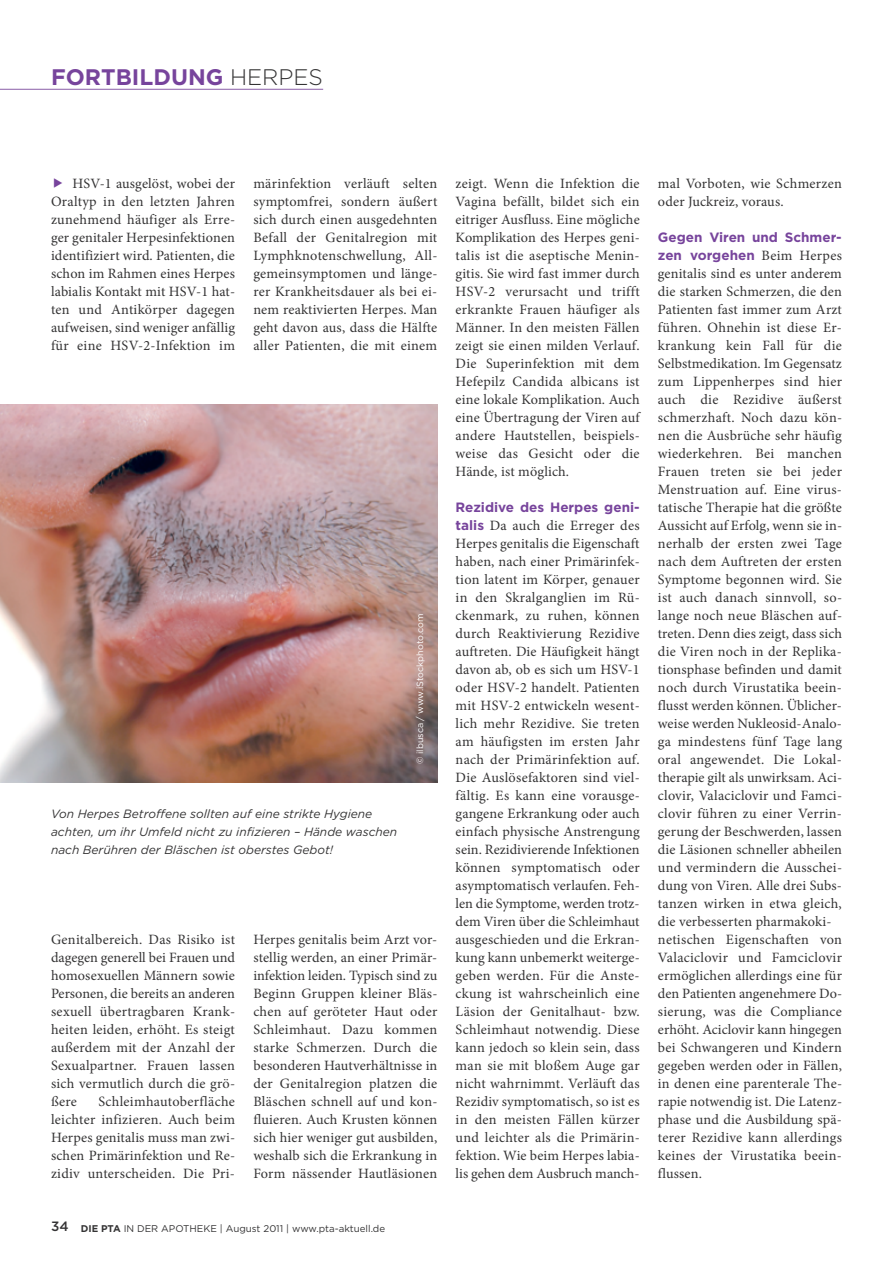
<style>
.page{position:relative;width:893px;height:1263px;background:#fff}
.page>*{position:absolute;margin:0;border:0;box-sizing:border-box;transform-origin:0 0}
.t1{font:700 22.5px "Gotham";color:#77449c}
.t2{font:14.25px/18px "Minion Pro";letter-spacing:.01em;color:#343334;text-align:justify}
.t3{font:700 13.5px/18px "Gotham";color:#77449c}
.t4{font:italic 12px/18px "Gotham";color:#343334}
.t5{font:9.75px "Gotham";color:#343334}
.t6{font:9px "Gotham";color:#fff}
.s1{font-weight:300;color:#343334}
.s2{color:#77449c}
.s3{font-weight:500;font-size:13.5px}
.s4{font-weight:700}
.s5{font-family:"Gotham";font-weight:700;font-size:13.5px;color:#77449c}
.s6{font-family:"Minion Pro";font-weight:400;font-size:14.25px;color:#343334}
</style>
<div class="page">
<img style="left:0;top:404px;width:437px;height:378px">
<hr style="left:0;top:89px;width:323px;height:1px;background:#966fb1">
<h1 class="t1" style="left:51px;top:68px;width:273px">FORTBILDUNG <span class="s1">HERPES</span></h1>
<p class="t2" style="left:51px;top:176px;width:186px"><span class="s2">◆</span> HSV-1 ausgelöst, wobei der Oraltyp in den letzten Jahren zunehmend häufiger als Erre&shy;ger genitaler Herpesinfektionen identifiziert wird. Patienten, die schon im Rahmen eines Herpes labialis Kontakt mit HSV-1 hat&shy;ten und Antikörper dagegen aufweisen, sind weniger anfällig für eine HSV-2-Infektion im</p>
<p class="t2" style="left:253px;top:176px;width:186px">märinfektion verläuft selten symptomfrei, sondern äußert sich durch einen ausgedehnten Befall der Genitalregion mit Lymphknotenschwellung, All&shy;gemeinsymptomen und länge&shy;rer Krankheitsdauer als bei ei&shy;nem reaktivierten Herpes. Man geht davon aus, dass die Hälfte aller Patienten, die mit einem</p>
<p class="t6" style="left:417px;top:764px;width:152px;rotate:-90deg">© ilbusca / www.iStockphoto.com</p>
<p class="t4" style="left:51px;top:806px;width:348px">Von Herpes Betroffene sollten auf eine strikte Hygiene achten, um ihr Umfeld nicht zu infizieren – Hände waschen nach Berühren der Bläschen ist oberstes Gebot!</p>
<p class="t2" style="left:51px;top:932px;width:186px">Genitalbereich. Das Risiko ist dagegen generell bei Frauen und homosexuellen Männern sowie Personen, die bereits an anderen sexuell übertragbaren Krank&shy;heiten leiden, erhöht. Es steigt außerdem mit der Anzahl der Sexualpartner. Frauen lassen sich vermutlich durch die grö&shy;ßere</p>
<p class="t2" style="left:51px;top:1094px;width:186px;text-indent:47px">Schleimhautoberfläche leichter infizieren. Auch beim Herpes genitalis muss man zwi&shy;schen Primärinfektion und Re&shy;zidiv unterscheiden. Die Pri-</p>
<p class="t2" style="left:253px;top:932px;width:186px">Herpes genitalis beim Arzt vor&shy;stellig werden, an einer Primär&shy;infektion leiden. Typisch sind zu Beginn Gruppen kleiner Bläs&shy;chen auf geröteter Haut oder Schleimhaut. Dazu kommen starke Schmerzen. Durch die besonderen Hautverhältnisse in der Genitalregion platzen die Bläschen schnell auf und kon&shy;fluieren. Auch Krusten können sich hier weniger gut ausbilden, weshalb sich die Erkrankung in Form nässender Hautläsionen</p>
<p class="t5" style="left:51px;top:1225px;width:336px"><span class="s3">34</span> <span class="s4">DIE PTA</span> IN DER APOTHEKE | August 2011 | www.pta-aktuell.de</p>
<p class="t2" style="left:456px;top:176px;width:186px">zeigt. Wenn die Infektion die Vagina befällt, bildet sich ein eitriger Ausfluss. Eine mögliche Komplikation des Herpes geni&shy;talis ist die aseptische Menin&shy;gitis. Sie wird fast immer durch HSV-2 verursacht und trifft erkrankte Frauen häufiger als Männer. In den meisten Fällen zeigt sie einen milden Verlauf.<br>Die Superinfektion mit dem Hefepilz Candida albicans ist eine lokale Komplikation. Auch eine Übertragung der Viren auf andere Hautstellen, beispiels&shy;weise das Gesicht oder die Hände, ist möglich.</p>
<p class="t3" style="left:456px;top:499px;width:186px">Rezidive des Herpes geni-</p>
<p class="t2" style="left:456px;top:518px;width:186px"><span class="s5">talis</span> Da auch die Erreger des Herpes genitalis die Eigenschaft haben, nach einer Primärinfek&shy;tion latent im Körper, genauer in den Skralganglien im Rü&shy;ckenmark, zu ruhen, können durch Reaktivierung Rezidive auftreten. Die Häufigkeit hängt davon ab, ob es sich um HSV-1 oder HSV-2 handelt. Patienten mit HSV-2 entwickeln wesent&shy;lich mehr Rezidive. Sie treten am häufigsten im ersten Jahr nach der Primärinfektion auf.<br>Die Auslösefaktoren sind viel&shy;fältig. Es kann eine vorausge&shy;gangene Erkrankung oder auch einfach physische Anstrengung sein. Rezidivierende Infektionen können symptomatisch oder asymptomatisch verlaufen. Feh&shy;len die Symptome, werden trotz&shy;dem Viren über die Schleimhaut ausgeschieden und die Erkran&shy;kung kann unbemerkt weiterge&shy;geben werden. Für die Anste&shy;ckung ist wahrscheinlich eine Läsion der Genitalhaut- bzw.<br>Schleimhaut notwendig. Diese kann jedoch so klein sein, dass man sie mit bloßem Auge gar nicht wahrnimmt. Verläuft das Rezidiv symptomatisch, so ist es in den meisten Fällen kürzer und leichter als die Primärin&shy;fektion. Wie beim Herpes labia&shy;lis gehen dem Ausbruch manch-</p>
<p class="t2" style="left:658px;top:176px;width:185px">mal Vorboten, wie Schmerzen oder Juckreiz, voraus.</p>
<p class="t3" style="left:658px;top:229px;width:186px">Gegen Viren und Schmer&shy;zen vorgehen <span class="s6">Beim Herpes</span></p>
<p class="t2" style="left:658px;top:266px;width:186px;text-align:left">genitalis sind es unter anderem die starken Schmerzen, die den<br>Patienten fast immer zum Arzt führen. Ohnehin ist diese Er&shy;krankung kein Fall für die<br>Selbstmedikation. Im Gegensatz zum Lippenherpes sind hier auch die Rezidive äußerst schmerzhaft. Noch dazu kön&shy;nen die Ausbrüche sehr häufig wiederkehren. Bei manchen<br>Frauen treten sie bei jeder<br>Menstruation auf. Eine virus&shy;tatische Therapie hat die größte<br>Aussicht auf Erfolg, wenn sie in&shy;nerhalb der ersten zwei Tage nach dem Auftreten der ersten<br>Symptome begonnen wird. Sie ist auch danach sinnvoll, so&shy;lange noch neue Bläschen auf&shy;treten. Denn dies zeigt, dass sich die Viren noch in der Replika&shy;tionsphase befinden und damit noch durch Virustatika beein&shy;flusst werden können. Üblicher&shy;weise werden Nukleosid-Analo&shy;ga mindestens fünf Tage lang oral angewendet. Die Lokal&shy;therapie gilt als unwirksam. Aci&shy;clovir, Valaciclovir und Famci&shy;clovir führen zu einer Verrin&shy;gerung der Beschwerden, lassen die Läsionen schneller abheilen und vermindern die Ausschei&shy;dung von Viren. Alle drei Subs&shy;tanzen wirken in etwa gleich, die verbesserten pharmakoki&shy;netischen Eigenschaften von<br>Valaciclovir und Famciclovir ermöglichen allerdings eine für den Patienten angenehmere Do&shy;sierung, was die Compliance erhöht. Aciclovir kann hingegen bei Schwangeren und Kindern gegeben werden oder in Fällen, in denen eine parenterale The&shy;rapie notwendig ist. Die Latenz&shy;phase und die Ausbildung spä&shy;terer Rezidive kann allerdings keines der Virustatika beein&shy;flussen.</p>
</div>
